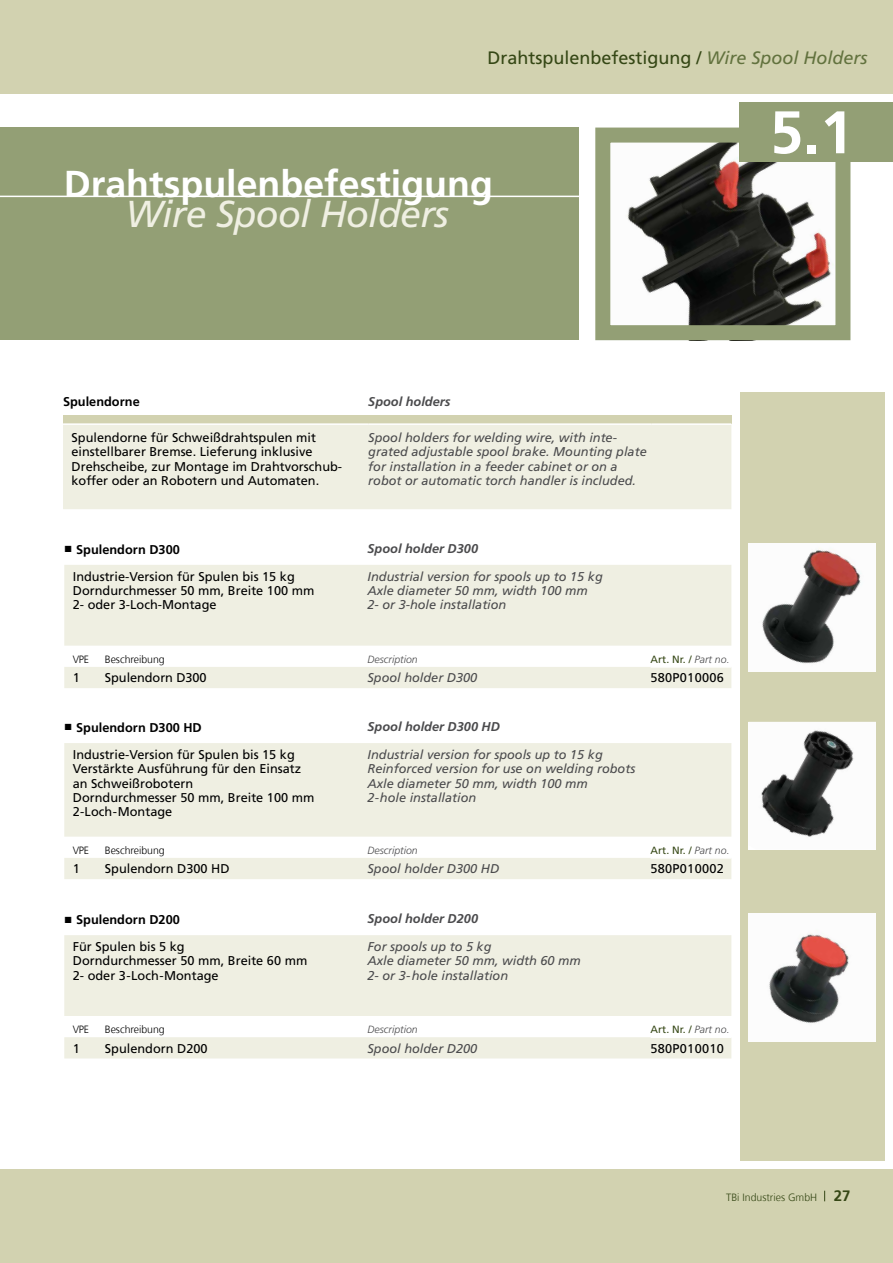
<style>
.page{position:relative;width:893px;height:1263px;background:#fff}
.page>*{position:absolute;margin:0;border:0;box-sizing:border-box;transform-origin:0 0}
.t1{font:700 60px "Frutiger LT Std";color:#fff}
.t2{font:700 37.5px "Frutiger LT Std";color:#fff}
.t3{font:italic 37.5px "Frutiger LT Std";letter-spacing:-.02em;color:#efefe2}
.t4{font:18px "Frutiger LT Std";color:#354715}
.t5{font:12.75px/14.2px "Frutiger LT Std";color:#000}
.t6{font:italic 12.75px/14.2px "Frutiger LT Std";color:#4b4b4d}
.t7{font:italic 700 12.75px "Frutiger LT Std";color:#4b4b4d}
.t8{font:700 12.75px "Frutiger LT Std";color:#000}
.t9{font:12.75px "Frutiger LT Std";letter-spacing:.02em;color:#000}
.t10{font:300 10.5px "Frutiger";color:#000}
.t11{font:10.5px "Frutiger LT Std";color:#354715}
.t12{font:italic 300 10.5px "Frutiger LT Std";color:#4b4b4d}
.t13{font:300 10.5px "Frutiger";color:#354715}
.s1{font-style:italic;color:#62723e}
.s2{font-family:"Times New Roman";font-weight:400;font-size:13.5px}
.s3{font-weight:300;font-style:italic;color:#4b4b4d}
.s4{font-weight:700;font-size:15px}
</style>
<div class="page">
<div style="left:740px;top:102px;width:144px;height:1059px;background:#d2d2b0"></div>
<div style="left:0;top:1169px;width:893px;height:94px;background:#d2d2b0"></div>
<div style="left:0;top:0;width:893px;height:94px;background:#d2d2b0"></div>
<div style="left:617px;top:102px;width:276px;height:289px;background:#fff"></div>
<div style="left:0;top:128px;width:578px;height:212px;background:#939f75"></div>
<hr style="left:0;top:196px;width:580px;height:1px;background:#fff">
<img style="left:627px;top:144px;width:207px;height:180px">
<div style="left:595px;top:128px;width:255px;height:212px;border:15px solid #939f75"></div>
<div style="left:740px;top:102px;width:153px;height:60px;background:#939f75"></div>
<div style="left:63px;top:416px;width:668px;height:8px;background:#d2d2b0"></div>
<div style="left:63px;top:425px;width:668px;height:84px;background:#efefe2"></div>
<hr style="left:63px;top:423px;width:305px;height:2px;background:#fff">
<hr style="left:368px;top:423px;width:283px;height:2px;background:#fff">
<hr style="left:651px;top:423px;width:80px;height:2px;background:#fff">
<svg style="left:64px;top:565px;width:667px;height:123px;fill:#efefe2"></svg>
<hr style="left:651px;top:666px;width:80px;height:2px;background:#fff">
<svg style="left:64px;top:743px;width:667px;height:136px;fill:#efefe2"></svg>
<hr style="left:651px;top:857px;width:80px;height:2px;background:#fff">
<svg style="left:64px;top:935px;width:667px;height:123px;fill:#efefe2"></svg>
<hr style="left:651px;top:1036px;width:80px;height:2px;background:#fff">
<img style="left:748px;top:544px;width:128px;height:127px">
<img style="left:748px;top:722px;width:128px;height:127px">
<img style="left:748px;top:914px;width:128px;height:127px">
<h3 class="t4" style="left:487px;top:47px;width:382px">Drahtspulenbefestigung / <span class="s1">Wire Spool Holders</span></h3>
<h2 class="t2" style="left:64px;top:162px;width:431px">Drahtspulenbefestigung</h2>
<h2 class="t3" style="left:125px;top:192px;width:325px">Wire Spool Holders</h2>
<h1 class="t1" style="left:770px;top:97px;width:85px">5.1</h1>
<p class="t8" style="left:63px;top:394px;width:78px">Spulendorne</p>
<p class="t7" style="left:368px;top:394px;width:84px">Spool holders</p>
<p class="t5" style="left:72px;top:431px;width:272px">Spulendorne für Schweißdrahtspulen mit einstellbarer Bremse. Lieferung inklusive Drehscheibe, zur Montage im Drahtvorschub&shy;koffer oder an Robotern und Automaten.</p>
<p class="t6" style="left:368px;top:431px;width:280px">Spool holders for welding wire, with inte&shy;grated adjustable spool brake. Mounting plate for installation in a feeder cabinet or on a robot or automatic torch handler is included.</p>
<p class="t8" style="left:64px;top:542px;width:117px"><span class="s2">■</span> Spulendorn D300</p>
<p class="t7" style="left:368px;top:541px;width:112px">Spool holder D300</p>
<p class="t5" style="left:73px;top:569px;width:243px">Industrie-Version für Spulen bis 15 kg<br>Dorndurchmesser 50 mm, Breite 100 mm<br>2- oder 3-Loch-Montage</p>
<p class="t6" style="left:368px;top:569px;width:237px">Industrial version for spools up to 15 kg<br>Axle diameter 50 mm, width 100 mm<br>2- or 3-hole installation</p>
<p class="t10" style="left:73px;top:653px;width:18px">VPE</p>
<p class="t10" style="left:105px;top:653px;width:61px">Beschreibung</p>
<p class="t12" style="left:368px;top:653px;width:52px">Description</p>
<p class="t11" style="left:651px;top:653px;width:80px">Art. Nr. / <span class="s3">Part no.</span></p>
<p class="t5" style="left:73px;top:671px;width:9px">1</p>
<p class="t5" style="left:105px;top:671px;width:103px">Spulendorn D300</p>
<p class="t6" style="left:368px;top:671px;width:111px">Spool holder D300</p>
<p class="t9" style="left:651px;top:670px;width:75px">580P010006</p>
<p class="t8" style="left:64px;top:720px;width:139px"><span class="s2">■</span> Spulendorn D300 HD</p>
<p class="t7" style="left:368px;top:719px;width:134px">Spool holder D300 HD</p>
<p class="t5" style="left:73px;top:747px;width:243px">Industrie-Version für Spulen bis 15 kg<br>Verstärkte Ausführung für den Einsatz an Schweißrobotern<br>Dorndurchmesser 50 mm, Breite 100 mm<br>2-Loch-Montage</p>
<p class="t6" style="left:368px;top:747px;width:269px">Industrial version for spools up to 15 kg Reinforced version for use on welding robots Axle diameter 50 mm, width 100 mm<br>2-hole installation</p>
<p class="t10" style="left:73px;top:844px;width:18px">VPE</p>
<p class="t10" style="left:105px;top:844px;width:61px">Beschreibung</p>
<p class="t12" style="left:368px;top:844px;width:52px">Description</p>
<p class="t11" style="left:651px;top:844px;width:80px">Art. Nr. / <span class="s3">Part no.</span></p>
<p class="t5" style="left:73px;top:862px;width:9px">1</p>
<p class="t5" style="left:105px;top:862px;width:126px">Spulendorn D300 HD</p>
<p class="t6" style="left:368px;top:862px;width:133px">Spool holder D300 HD</p>
<p class="t9" style="left:651px;top:861px;width:75px">580P010002</p>
<p class="t8" style="left:64px;top:912px;width:117px"><span class="s2">■</span> Spulendorn D200</p>
<p class="t7" style="left:368px;top:911px;width:112px">Spool holder D200</p>
<p class="t5" style="left:73px;top:940px;width:236px">Für Spulen bis 5 kg<br>Dorndurchmesser 50 mm, Breite 60 mm<br>2- oder 3-Loch-Montage</p>
<p class="t6" style="left:368px;top:940px;width:215px">For spools up to 5 kg<br>Axle diameter 50 mm, width 60 mm<br>2- or 3-hole installation</p>
<p class="t10" style="left:73px;top:1023px;width:18px">VPE</p>
<p class="t10" style="left:105px;top:1023px;width:61px">Beschreibung</p>
<p class="t12" style="left:368px;top:1023px;width:52px">Description</p>
<p class="t11" style="left:651px;top:1023px;width:80px">Art. Nr. / <span class="s3">Part no.</span></p>
<p class="t5" style="left:73px;top:1041px;width:9px">1</p>
<p class="t5" style="left:105px;top:1041px;width:104px">Spulendorn D200</p>
<p class="t6" style="left:368px;top:1041px;width:111px">Spool holder D200</p>
<p class="t9" style="left:651px;top:1041px;width:75px">580P010010</p>
<p class="t13" style="left:726px;top:1192px;width:126px">TBi Industries GmbH <span class="s4">27</span></p>
</div>
